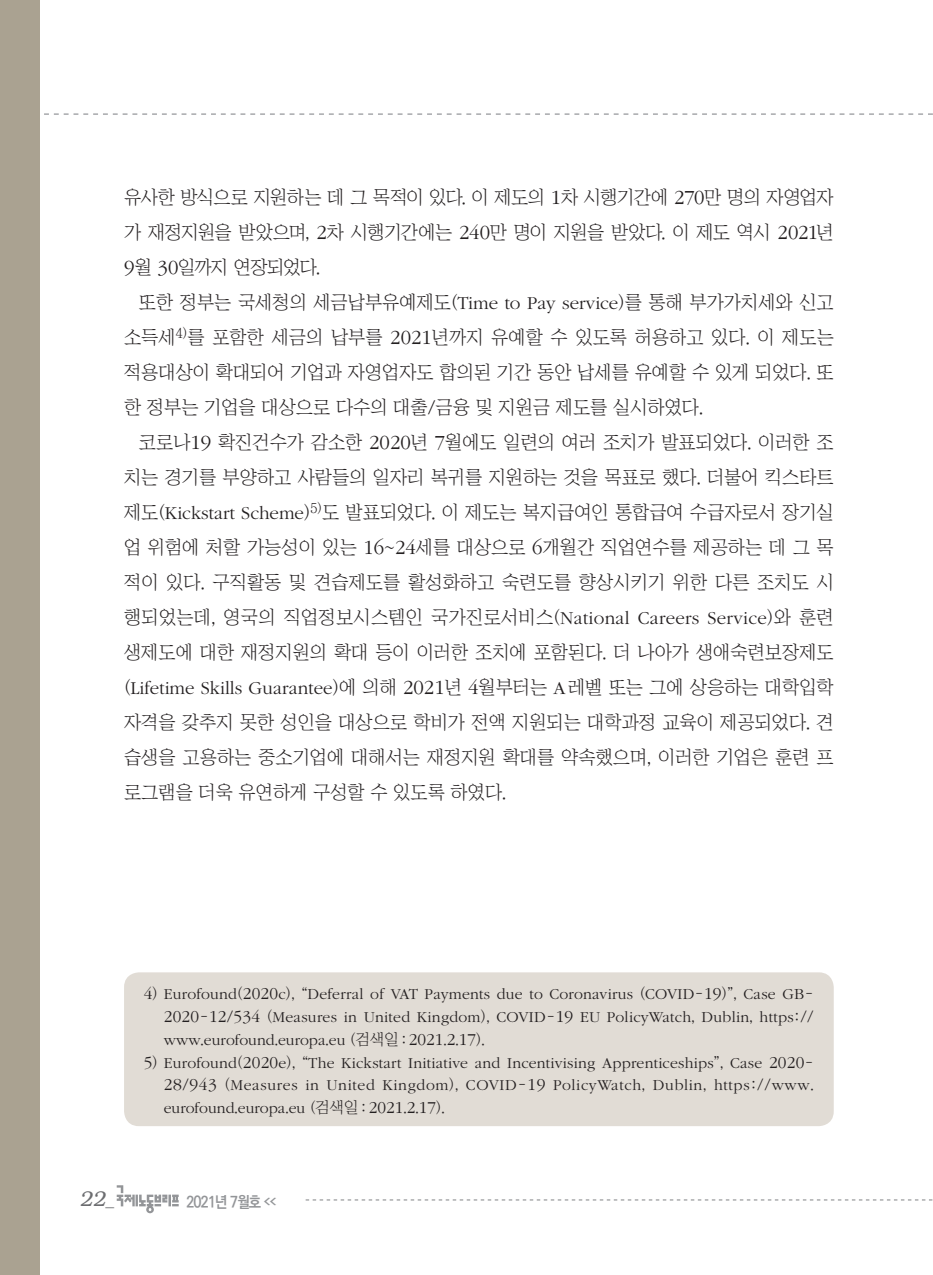
<style>
.page{position:relative;width:933px;height:1275px;background:#fff}
.page>*{position:absolute;margin:0;border:0;box-sizing:border-box;transform-origin:0 0}
.t1{font:italic 300 21px "Bookman";color:#6c6d70}
.본문{font:18.9px/35px "Chosunilbo NM";color:#231f20;text-align:justify}
.각주{font:300 15.75px/22.8px "ITC Garamond Std";letter-spacing:.015em;color:#231f20;text-align:justify}
.t2{font:700 15.75px "Ko Pub Dotum";letter-spacing:-.055em;color:#939598;scale:.9 1}
.s1{font-family:"ITC Garamond Std";font-weight:300;font-size:20.82px}
.s2{font-family:"ITC Garamond Std";font-weight:300}
.s3{font-size:17.32px}
.s4{font-family:"Chosunilbo NM";font-weight:400}
.s5{font-family:"Helvetica";font-weight:400;font-style:normal;font-size:17.5px}
.s6{font-size:7.88px}
</style>
<div class="page">
<svg style="left:44px;top:113px;width:889px;height:2px"></svg>
<div style="left:0;top:0;width:40px;height:1275px;background:#aaa291"></div>
<svg style="left:306px;top:1199px;width:626px;height:1px"></svg>
<svg style="left:117px;top:1185px;width:62px;height:28px"></svg>
<div style="left:124px;top:972px;width:709px;height:154px;background:#e1dcd5;border-radius:15px"></div>
<p class="본문" style="left:124px;top:179px;width:711px">유사한 방식으로 지원하는 데 그 목적이 있다. 이 제도의 <span class="s1">1</span>차 시행기간에 <span class="s1">270</span>만 명의 자영업자 가 재정지원을 받았으며, <span class="s1">2</span>차 시행기간에는 <span class="s1">240</span>만 명이 지원을 받았다. 이 제도 역시 <span class="s1">2021</span>년 <span class="s1">9</span>월 <span class="s1">30</span>일까지 연장되었다.</p>
<p class="본문" style="left:124px;top:284px;width:711px;text-indent:15px">또한 정부는 국세청의 세금납부유예제도(<span class="s2">Time to Pay service</span>)를 통해 부가가치세와 신고 소득세<sup>4)</sup>를 포함한 세금의 납부를 <span class="s1">2021</span>년까지 유예할 수 있도록 허용하고 있다. 이 제도는 적용대상이 확대되어 기업과 자영업자도 합의된 기간 동안 납세를 유예할 수 있게 되었다. 또 한 정부는 기업을 대상으로 다수의 대출/금융 및 지원금 제도를 실시하였다.</p>
<p class="본문" style="left:124px;top:424px;width:711px;text-indent:15px">코로나<span class="s1">19</span> 확진건수가 감소한 <span class="s1">2020</span>년 <span class="s1">7</span>월에도 일련의 여러 조치가 발표되었다. 이러한 조 치는 경기를 부양하고 사람들의 일자리 복귀를 지원하는 것을 목표로 했다. 더불어 킥스타트 제도(<span class="s2">Kickstart Scheme</span>)<sup>5)</sup>도 발표되었다. 이 제도는 복지급여인 통합급여 수급자로서 장기실 업 위험에 처할 가능성이 있는 <span class="s1">16</span>~<span class="s1">24</span>세를 대상으로 <span class="s1">6</span>개월간 직업연수를 제공하는 데 그 목 적이 있다. 구직활동 및 견습제도를 활성화하고 숙련도를 향상시키기 위한 다른 조치도 시 행되었는데, 영국의 직업정보시스템인 국가진로서비스(<span class="s2">National Careers Service</span>)와 훈련 생제도에 대한 재정지원의 확대 등이 이러한 조치에 포함된다. 더 나아가 생애숙련보장제도 (<span class="s2">Lifetime Skills Guarantee</span>)에 의해 <span class="s1">2021</span>년 <span class="s1">4</span>월부터는 <span class="s2">A</span> 레벨 또는 그에 상응하는 대학입학 자격을 갖추지 못한 성인을 대상으로 학비가 전액 지원되는 대학과정 교육이 제공되었다. 견 습생을 고용하는 중소기업에 대해서는 재정지원 확대를 약속했으며, 이러한 기업은 훈련 프 로그램을 더욱 유연하게 구성할 수 있도록 하였다.</p>
<p class="각주" style="left:164px;top:983px;width:651px;text-indent:-20px"><span class="s3">4</span><span class="s4">)</span> Eurofound<span class="s4">(</span><span class="s3">2020</span>c<span class="s4">), “</span>Deferral of VAT Payments due to Coronavirus <span class="s4">(</span>COVID<span class="s4">-</span><span class="s3">19</span><span class="s4">)”,</span> Case GB<span class="s4">-</span><span class="s3">2020</span><span class="s4">-</span><span class="s3">12</span><span class="s4">/</span><span class="s3">534</span> <span class="s4">(</span>Measures in United Kingdom<span class="s4">),</span> COVID<span class="s4">-</span><span class="s3">19</span> EU PolicyWatch<span class="s4">,</span> Dublin<span class="s4">,</span> https<span class="s4">:// </span>www<span class="s4">.</span>eurofound<span class="s4">.</span>europa<span class="s4">.</span>eu <span class="s4">(검색일 :</span> <span class="s3">2021</span><span class="s4">.</span><span class="s3">2</span><span class="s4">.</span><span class="s3">17</span><span class="s4">).</span></p>
<p class="각주" style="left:164px;top:1051px;width:651px;text-indent:-20px"><span class="s3">5</span><span class="s4">)</span> Eurofound<span class="s4">(</span><span class="s3">2020</span>e<span class="s4">), “</span>The Kickstart Initiative and Incentivising Apprenticeships<span class="s4">”,</span> Case <span class="s3">2020</span><span class="s4">- </span><span class="s3">28</span><span class="s4">/</span><span class="s3">943</span> <span class="s4">(</span>Measures in United Kingdom<span class="s4">),</span> COVID<span class="s4">-</span><span class="s3">19</span> PolicyWatch<span class="s4">,</span> Dublin<span class="s4">,</span> https<span class="s4">://</span>www<span class="s4">. </span>eurofound<span class="s4">.</span>europa<span class="s4">.</span>eu <span class="s4">(검색일 :</span> <span class="s3">2021</span><span class="s4">.</span><span class="s3">2</span><span class="s4">.</span><span class="s3">17</span><span class="s4">).</span></p>
<p class="t1" style="left:79px;top:1187px;width:36px">22<span class="s5">_</span></p>
<p class="t2" style="left:186px;top:1194px;width:101px">2021년 7월호 <span class="s6">&lt;&lt;</span></p>
</div>
